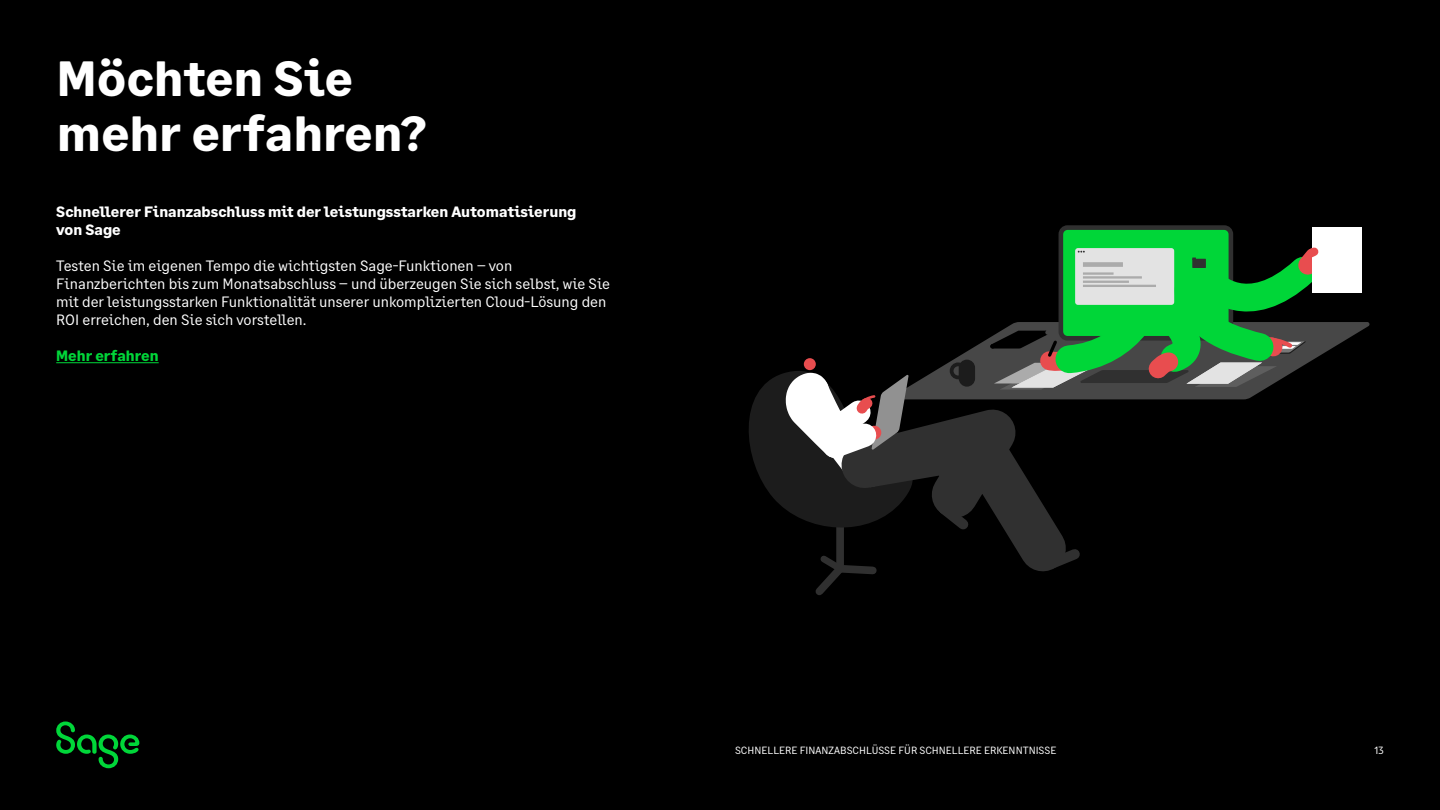
<style>
.page{position:relative;width:1440px;height:810px;background:#000}
.page>*{position:absolute;margin:0;border:0;box-sizing:border-box;transform-origin:0 0}
.t1{font:700 49.5px/54.8px "Sage Text";letter-spacing:.005em;color:#fff}
.t2{font:15px/18px "Sage Text";color:#fff}
.t3{font:700 15px/18px "Sage Text";color:#fff}
.t4{font:700 15px "Sage Text";color:#00d639}
.t5{font:10.5px "Sage Text";color:#fff}
</style>
<div class="page">
<div style="left:1059px;top:225px;width:174px;height:116px;border:5px solid #303030;border-radius:7px"></div>
<div style="left:1312px;top:228px;width:50px;height:65px;background:#fff"></div>
<svg style="left:749px;top:231px;width:621px;height:364px"></svg>
<svg style="left:56px;top:722px;width:83px;height:46px"></svg>
<h1 class="t1" style="left:57px;top:52px;width:371px">Möchten Sie mehr erfahren?</h1>
<p class="t3" style="left:56px;top:203px;width:522px">Schnellerer Finanzabschluss mit der leistungsstarken Automatisierung von Sage</p>
<p class="t2" style="left:56px;top:257px;width:555px">Testen Sie im eigenen Tempo die wichtigsten Sage-Funktionen – von Finanzberichten bis zum Monatsabschluss – und überzeugen Sie sich selbst, wie Sie mit der leistungsstarken Funktionalität unserer unkomplizierten Cloud-Lösung den ROI erreichen, den Sie sich vorstellen.</p>
<p class="t4" style="left:56px;top:347px;width:104px">Mehr erfahren</p>
<p class="t5" style="left:735px;top:744px;width:323px">SCHNELLERE FINANZABSCHLÜSSE FÜR SCHNELLERE ERKENNTNISSE</p>
<p class="t5" style="left:1375px;top:744px;width:11px">13</p>
</div>
